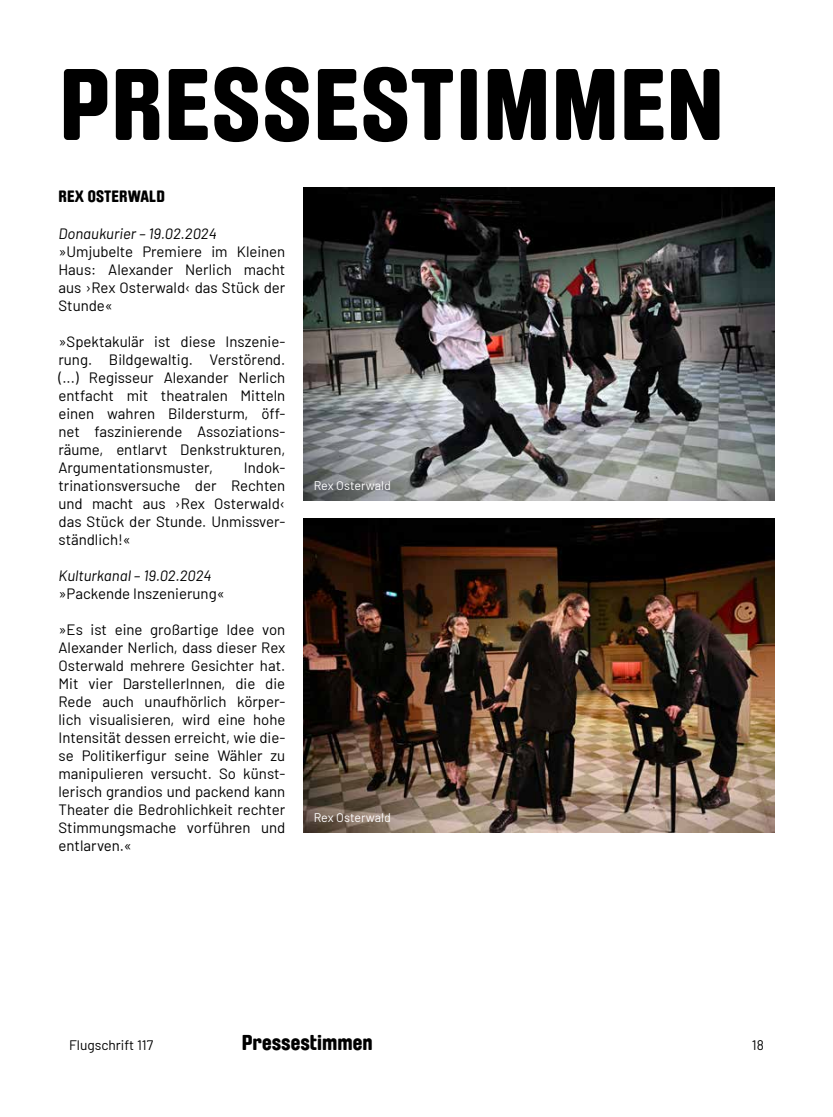
<style>
.page{position:relative;width:833px;height:1117px;background:#fff}
.page>*{position:absolute;margin:0;border:0;box-sizing:border-box;transform-origin:0 0}
.t1{font:900 100px "Brauer Neue Std";letter-spacing:.015em;color:#000}
.t2{font:900 21.25px "Brauer Neue Std";color:#000}
.t3{font:900 16.25px "Brauer Neue Std";letter-spacing:.015em;color:#000}
.t4{font:15px/18px "Barlow";color:#000;text-align:justify}
.t5{font:italic 15px "Barlow";color:#000}
.t6{font:13.75px "Barlow";color:#000}
.t7{font:12.5px "Barlow";color:#fff}
</style>
<div class="page">
<img style="left:303px;top:187px;width:471px;height:313px">
<img style="left:303px;top:518px;width:471px;height:314px">
<h1 class="t1" style="left:59px;top:47px;width:666px">PRESSESTIMMEN</h1>
<p class="t3" style="left:59px;top:187px;width:108px">REX OSTERWALD</p>
<p class="t5" style="left:58px;top:222px;width:160px">Donaukurier – 19.02.2024</p>
<p class="t4" style="left:58px;top:241px;width:228px">»Umjubelte Premiere im Kleinen Haus: Alexander Nerlich macht aus ›Rex Osterwald‹ das Stück der Stunde«</p>
<p class="t4" style="left:58px;top:331px;width:228px">»Spektakulär ist diese Inszenie&shy;rung. Bildgewaltig. Verstörend. (...) Regisseur Alexander Nerlich entfacht mit theatralen Mitteln einen wahren Bildersturm, öff&shy;net faszinierende Assoziations&shy;räume, entlarvt Denkstrukturen, Argumentationsmuster,</p>
<p class="t4" style="left:58px;top:457px;width:228px;text-indent:185px">Indok&shy;trinationsversuche der Rechten und macht aus ›Rex Osterwald‹ das Stück der Stunde. Unmissver&shy;ständlich!«</p>
<p class="t5" style="left:58px;top:564px;width:155px">Kulturkanal – 19.02.2024</p>
<p class="t4" style="left:58px;top:583px;width:168px">»Packende Inszenierung«</p>
<p class="t4" style="left:58px;top:619px;width:228px">»Es ist eine großartige Idee von Alexander Nerlich, dass dieser Rex Osterwald mehrere Gesichter hat.<br>Mit vier DarstellerInnen, die die Rede auch unaufhörlich körper&shy;lich visualisieren, wird eine hohe Intensität dessen erreicht, wie die&shy;se Politikerfigur seine Wähler zu manipulieren versucht. So künst&shy;lerisch grandios und packend kann Theater die Bedrohlichkeit rechter Stimmungsmache vorführen und entlarven.«</p>
<p class="t7" style="left:314px;top:476px;width:79px">Rex Osterwald</p>
<p class="t7" style="left:314px;top:808px;width:79px">Rex Osterwald</p>
<p class="t6" style="left:69px;top:1034px;width:86px">Flugschrift 117</p>
<h2 class="t2" style="left:242px;top:1029px;width:132px">Pressestimmen</h2>
<p class="t6" style="left:752px;top:1034px;width:13px">18</p>
</div>
